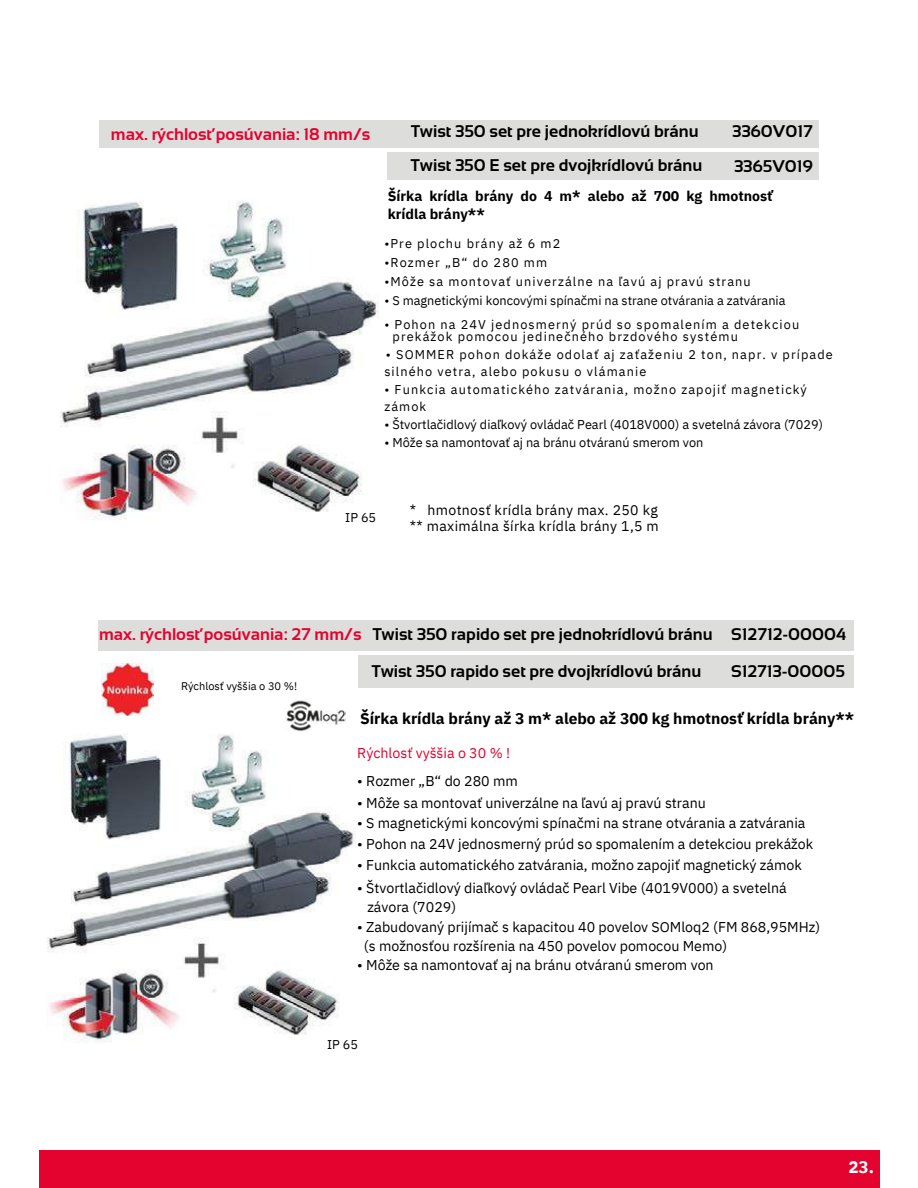
<style>
.page{position:relative;width:918px;height:1188px;background:#fff}
.page>*{position:absolute;margin:0;border:0;box-sizing:border-box;transform-origin:0 0}
.t1{font:700 16.95px "Sansation";color:#000}
.t2{font:700 16.95px "Sansation";color:#e4032e}
.t3{font:700 16.95px "IBM Plex Sans";color:#fff}
.t4{font:700 15.6px "IBM Plex Sans";color:#000}
.t5{font:14.25px/19.2px "IBM Plex Sans";color:#000}
.t6{font:14.25px "IBM Plex Sans";color:#e4032e}
.t7{font:14.1px/15.8px "IBM Plex Sans";letter-spacing:.025em;color:#000}
.t8{font:700 14.1px/18px "IBM Plex Sans";color:#000}
.t9{font:12.75px/17px "IBM Plex Sans";letter-spacing:.085em;color:#000}
.t10{font:12.75px "IBM Plex Sans";color:#000}
.t11{font:11.1px "IBM Plex Sans";color:#000}
.s1{color:#e4032e}
</style>
<div class="page">
<div style="left:39px;top:1150px;width:840px;height:38px;background:#e4032e"></div>
<div style="left:99px;top:120px;width:720px;height:28px;background:#dddddc"></div>
<img style="left:60px;top:167px;width:328px;height:353px">
<div style="left:99px;top:621px;width:755px;height:29px;background:#dddddc"></div>
<div style="left:359px;top:655px;width:495px;height:32px;background:#dddddc"></div>
<div style="left:388px;top:152px;width:431px;height:28px;background:#dddddc"></div>
<img style="left:47px;top:702px;width:309px;height:341px">
<img style="left:102px;top:664px;width:51px;height:52px">
<img style="left:286px;top:698px;width:59px;height:36px">
<h3 class="t2" style="left:111px;top:125px;width:261px">max. rýchlosť posúvania: 18 mm/s</h3>
<h6 class="t1" style="left:411px;top:122px;width:289px">Twist 350 set pre jednokrídlovú bránu</h6>
<h6 class="t1" style="left:732px;top:122px;width:82px">3360V017</h6>
<h6 class="t1" style="left:411px;top:156px;width:293px">Twist 350 E set pre dvojkrídlovú bránu</h6>
<h6 class="t1" style="left:734px;top:157px;width:80px">3365V019</h6>
<h5 class="t8" style="left:388px;top:187px;width:387px">Šírka krídla brány do 4 m* alebo až 700 kg hmotnosť krídla brány**</h5>
<p class="t9" style="left:384px;top:235px;width:177px">•Pre plochu brány až 6 m2</p>
<p class="t9" style="left:384px;top:254px;width:164px">•Rozmer „B“ do 280 mm</p>
<p class="t9" style="left:384px;top:273px;width:368px">•Môže sa montovať univerzálne na ľavú aj pravú stranu</p>
<p class="t10" style="left:384px;top:292px;width:403px">• S magnetickými koncovými spínačmi na strane otvárania a zatvárania</p>
<p class="t9" style="left:384px;top:315px;width:416px">• Pohon na 24V jednosmerný prúd so spomalením a detekciou</p>
<p class="t9" style="left:393px;top:328px;width:347px">prekážok pomocou jedinečného brzdového systému</p>
<p class="t9" style="left:384px;top:346px;width:450px">• SOMMER pohon dokáže odolať aj zaťaženiu 2 ton, napr. v prípade silného vetra, alebo pokusu o vlámanie</p>
<h5 class="t9" style="left:384px;top:381px;width:424px">• Funkcia automatického zatvárania, možno zapojiť magnetický zámok</h5>
<h5 class="t10" style="left:384px;top:416px;width:440px">• Štvortlačidlový diaľkový ovládač Pearl (4018V000) a svetelná závora (7029)</h5>
<h5 class="t10" style="left:384px;top:434px;width:321px">• Môže sa namontovať aj na bránu otváranú smerom von</h5>
<h2 class="t9" style="left:345px;top:509px;width:32px">IP 65</h2>
<h2 class="t7" style="left:410px;top:502px;width:250px">* hmotnosť krídla brány max. 250 kg ** maximálna šírka krídla brány 1,5 m</h2>
<h4 class="t1" style="left:99px;top:624px;width:749px"><span class="s1">max. rýchlosť posúvania: 27 mm/s</span> Twist 350 rapido set pre jednokrídlovú bránu S12712-00004</h4>
<p class="t11" style="left:181px;top:678px;width:118px">Rýchlosť vyššia o 30 %!</p>
<h6 class="t1" style="left:372px;top:662px;width:331px">Twist 350 rapido set pre dvojkrídlovú bránu</h6>
<h6 class="t1" style="left:731px;top:662px;width:115px">S12713-00005</h6>
<h2 class="t4" style="left:360px;top:708px;width:496px">Šírka krídla brány až 3 m* alebo až 300 kg hmotnosť krídla brány**</h2>
<h2 class="t6" style="left:357px;top:744px;width:154px">Rýchlosť vyššia o 30 % !</h2>
<h2 class="t5" style="left:357px;top:771px;width:162px">• Rozmer „B“ do 280 mm</h2>
<h2 class="t5" style="left:357px;top:793px;width:350px">• Môže sa montovať univerzálne na ľavú aj pravú stranu</h2>
<h2 class="t5" style="left:357px;top:813px;width:450px">• S magnetickými koncovými spínačmi na strane otvárania a zatvárania</h2>
<h2 class="t5" style="left:357px;top:834px;width:458px">• Pohon na 24V jednosmerný prúd so spomalením a detekciou prekážok</h2>
<h2 class="t5" style="left:357px;top:855px;width:446px">• Funkcia automatického zatvárania, možno zapojiť magnetický zámok</h2>
<h2 class="t5" style="left:367px;top:878px;width:421px;text-indent:-10px">• Štvortlačidlový diaľkový ovládač Pearl Vibe (4019V000) a svetelná závora (7029)</h2>
<h2 class="t5" style="left:364px;top:917px;width:458px;text-indent:-7px">• Zabudovaný prijímač s kapacitou 40 povelov SOMloq2 (FM 868,95MHz) (s možnosťou rozšírenia na 450 povelov pomocou Memo)</h2>
<h2 class="t5" style="left:357px;top:955px;width:358px">• Môže sa namontovať aj na bránu otváranú smerom von</h2>
<p class="t9" style="left:327px;top:1035px;width:32px">IP 65</p>
<p class="t3" style="left:848px;top:1155px;width:27px">23.</p>
</div>
